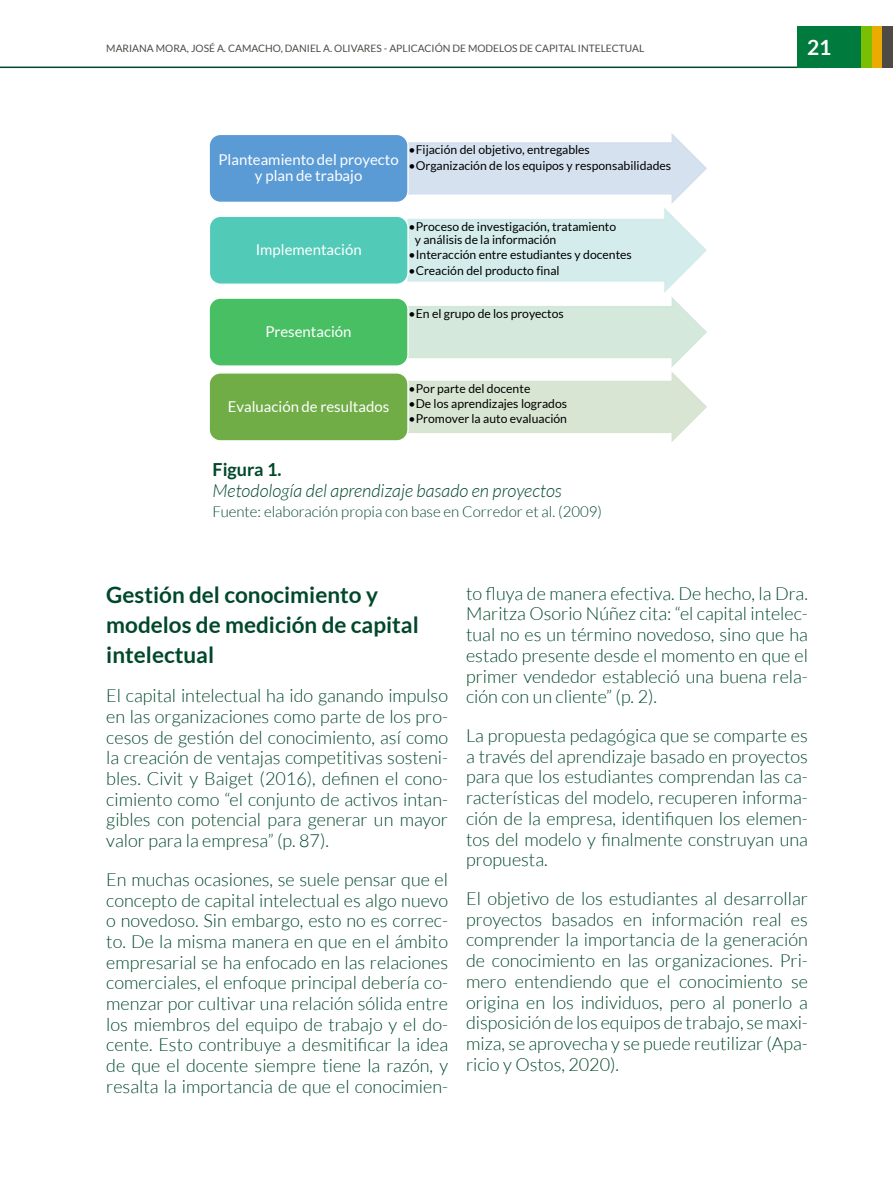
<style>
.page{position:relative;width:893px;height:1191px;background:#fff}
.page>*{position:absolute;margin:0;border:0;box-sizing:border-box;transform-origin:0 0}
.t1{font:700 22.5px/30px "Lato";color:#00482b}
.t2{font:700 21px "Lato";color:#fff}
.t3{font:300 18px/20.7px "Lato";color:#00482b;text-align:justify}
.t4{font:italic 300 18px "Lato";color:#00482b}
.t5{font:700 18px "Lato";color:#00482b}
.t6{font:15px "Lato";color:#fff}
.t7{font:300 15px "Lato";color:#00482b}
.t8{font:12.15px/15.5px "Lato";color:#000}
.t9{font:10.2px "Lato";color:#4f4a45}
</style>
<div class="page">
<hr style="left:0;top:67px;width:818px;height:1px;background:#00482b">
<div style="left:797px;top:26px;width:65px;height:42px;background:#007a3d"></div>
<div style="left:862px;top:26px;width:10px;height:42px;background:#7abf03"></div>
<div style="left:872px;top:26px;width:10px;height:42px;background:#ebab00"></div>
<div style="left:882px;top:26px;width:11px;height:42px;background:#4f4a45"></div>
<div style="left:209px;top:134px;width:199px;height:68px;background:#5b9bd5;border-radius:11px"></div>
<div style="left:208px;top:134px;width:201px;height:69px;border:1px solid #fff;border-radius:11px"></div>
<div style="left:209px;top:216px;width:199px;height:68px;background:#52cab8;border-radius:11px"></div>
<div style="left:209px;top:215px;width:200px;height:70px;border:1px solid #fff;border-radius:11px"></div>
<div style="left:209px;top:298px;width:199px;height:68px;background:#49bf64;border-radius:11px"></div>
<div style="left:208px;top:297px;width:201px;height:70px;border:1px solid #fff;border-radius:11px"></div>
<svg style="left:407px;top:133px;width:300px;height:309px"></svg>
<div style="left:209px;top:373px;width:199px;height:68px;background:#70ad47;border-radius:11px"></div>
<div style="left:208px;top:372px;width:201px;height:69px;border:1px solid #fff;border-radius:11px"></div>
<p class="t9" style="left:106px;top:43px;width:539px">MARIANA MORA, JOSÉ A. CAMACHO, DANIEL A. OLIVARES - APLICACIÓN DE MODELOS DE CAPITAL INTELECTUAL</p>
<p class="t2" style="left:807px;top:35px;width:26px">21</p>
<p class="t8" style="left:218px;top:142px;width:454px;text-indent:190px">•Fijación del objetivo, entregables<br><sup>Planteamiento</sup> <sup>del</sup> <sup>proyecto</sup> •Organización de los equipos y responsabilidades</p>
<p class="t6" style="left:255px;top:167px;width:109px">y plan de trabajo</p>
<p class="t8" style="left:415px;top:219px;width:203px;line-height:13.2px;text-indent:-6px">•Proceso de investigación, tratamiento y análisis de la información</p>
<p class="t8" style="left:409px;top:247px;width:225px">•Interacción entre estudiantes y docentes</p>
<p class="t8" style="left:409px;top:262px;width:153px">•Creación del producto final</p>
<p class="t6" style="left:256px;top:241px;width:107px">Implementación</p>
<p class="t6" style="left:265px;top:323px;width:88px">Presentación</p>
<p class="t6" style="left:228px;top:398px;width:163px">Evaluación de resultados</p>
<p class="t8" style="left:409px;top:305px;width:157px">•En el grupo de los proyectos</p>
<p class="t8" style="left:409px;top:380px;width:123px">•Por parte del docente</p>
<p class="t8" style="left:409px;top:396px;width:160px">•De los aprendizajes logrados</p>
<p class="t8" style="left:409px;top:411px;width:160px">•Promover la auto evaluación</p>
<p class="t5" style="left:213px;top:459px;width:71px">Figura 1.</p>
<p class="t4" style="left:213px;top:480px;width:351px">Metodología del aprendizaje basado en proyectos</p>
<p class="t7" style="left:213px;top:504px;width:391px">Fuente: elaboración propia con base en Corredor et al. (2009)</p>
<p class="t1" style="left:106px;top:580px;width:314px">Gestión del conocimiento y modelos de medición de capital intelectual</p>
<p class="t3" style="left:106px;top:685px;width:343px">El capital intelectual ha ido ganando impulso en las organizaciones como parte de los pro&shy;cesos de gestión del conocimiento, así como la creación de ventajas competitivas sosteni&shy;bles. Civit y Baiget (2016), definen el cono&shy;cimiento como “el conjunto de activos intan&shy;gibles con potencial para generar un mayor valor para la empresa” (p. 87).</p>
<p class="t3" style="left:106px;top:869px;width:343px">En muchas ocasiones, se suele pensar que el concepto de capital intelectual es algo nuevo o novedoso. Sin embargo, esto no es correc&shy;to. De la misma manera en que en el ámbito empresarial se ha enfocado en las relaciones comerciales, el enfoque principal debería co&shy;menzar por cultivar una relación sólida entre los miembros del equipo de trabajo y el do&shy;cente. Esto contribuye a desmitificar la idea de que el docente siempre tiene la razón, y resalta la importancia de que el conocimien-</p>
<p class="t3" style="left:466px;top:583px;width:343px">to fluya de manera efectiva. De hecho, la Dra.<br>Maritza Osorio Núñez cita: “el capital intelec&shy;tual no es un término novedoso, sino que ha estado presente desde el momento en que el primer vendedor estableció una buena rela&shy;ción con un cliente” (p. 2).</p>
<p class="t3" style="left:466px;top:725px;width:343px">La propuesta pedagógica que se comparte es a través del aprendizaje basado en proyectos para que los estudiantes comprendan las ca&shy;racterísticas del modelo, recuperen informa&shy;ción de la empresa, identifiquen los elemen&shy;tos del modelo y finalmente construyan una propuesta.</p>
<p class="t3" style="left:466px;top:888px;width:343px">El objetivo de los estudiantes al desarrollar proyectos basados en información real es comprender la importancia de la generación de conocimiento en las organizaciones. Pri&shy;mero entendiendo que el conocimiento se origina en los individuos, pero al ponerlo a disposición de los equipos de trabajo, se maxi&shy;miza, se aprovecha y se puede reutilizar (Apa&shy;ricio y Ostos, 2020).</p>
</div>
